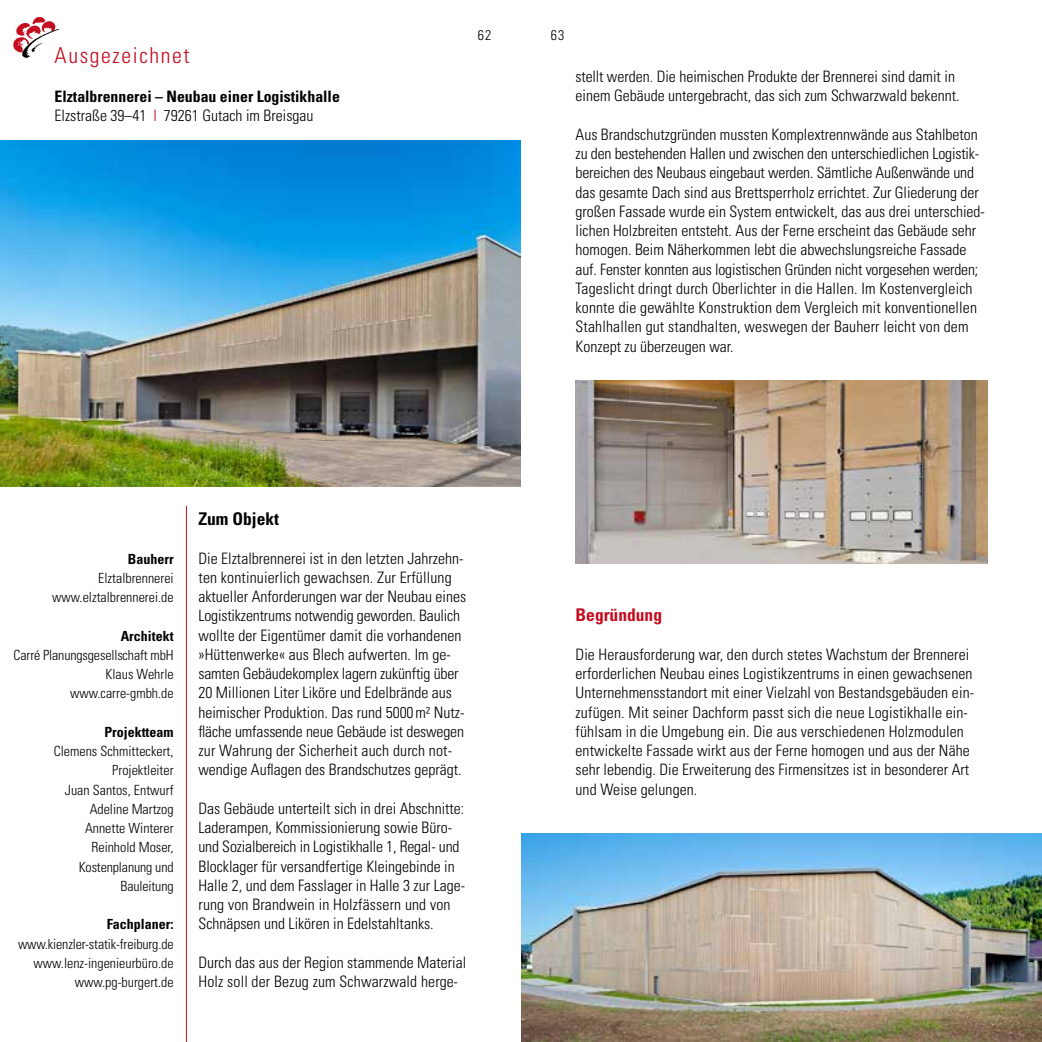
<style>
.page{position:relative;width:1042px;height:1042px;background:#fff}
.page>*{position:absolute;margin:0;border:0;box-sizing:border-box;transform-origin:0 0}
.t1{font:300 condensed 21.88px "Univers";letter-spacing:.075em;color:#c40c1f}
.t2{font:700 condensed 17.5px "Univers";color:#c40c1f}
.t3{font:700 condensed 17.5px "Univers";color:#000}
.t4{font:300 condensed 15.75px/19.2px "Univers";color:#000}
.t5{font:700 condensed 15.75px/19.2px "Univers";color:#000}
.t6{font:300 condensed 14px/19.2px "Univers";color:#000;text-align:right}
.t7{font:700 condensed 14px "Univers";color:#000}
.s1{font-weight:300}
.s2{font-weight:300;color:#c40c1f}
</style>
<div class="page">
<img style="left:0;top:140px;width:521px;height:347px">
<img style="left:13px;top:17px;width:47px;height:41px">
<hr style="left:186px;top:506px;width:1px;height:536px;background:#c40c1f">
<img style="left:521px;top:833px;width:521px;height:209px">
<img style="left:575px;top:381px;width:412px;height:183px">
<h1 class="t1" style="left:55px;top:42px;width:137px">Ausgezeichnet</h1>
<p class="t5" style="left:55px;top:86px;width:287px">Elztalbrennerei – Neubau einer Logistikhalle<br><span class="s1">Elzstraße 39–41</span> <span class="s2">I</span> <span class="s1">79261 Gutach im Breisgau</span></p>
<p class="t6" style="left:478px;top:25px;width:15px">62</p>
<p class="t6" style="left:551px;top:25px;width:15px">63</p>
<p class="t4" style="left:575px;top:67px;width:385px">stellt werden. Die heimischen Produkte der Brennerei sind damit in einem Gebäude untergebracht, das sich zum Schwarzwald bekennt.</p>
<p class="t4" style="left:575px;top:125px;width:411px">Aus Brandschutzgründen mussten Komplextrennwände aus Stahlbeton zu den bestehenden Hallen und zwischen den unterschiedlichen Logistik&shy;bereichen des Neubaus eingebaut werden. Sämtliche Außenwände und das gesamte Dach sind aus Brettsperrholz errichtet. Zur Gliederung der großen Fassade wurde ein System entwickelt, das aus drei unterschied&shy;lichen Holzbreiten entsteht. Aus der Ferne erscheint das Gebäude sehr homogen. Beim Näherkommen lebt die abwechslungsreiche Fassade auf. Fenster konnten aus logistischen Gründen nicht vorgesehen werden; Tageslicht dringt durch Oberlichter in die Hallen. Im Kostenvergleich konnte die gewählte Konstruktion dem Vergleich mit konventionellen Stahlhallen gut standhalten, weswegen der Bauherr leicht von dem Konzept zu überzeugen war.</p>
<p class="t7" style="left:128px;top:550px;width:47px">Bauherr</p>
<p class="t6" style="left:52px;top:568px;width:123px">Elztalbrennerei www.elztalbrennerei.de</p>
<p class="t7" style="left:121px;top:627px;width:54px">Architekt</p>
<p class="t6" style="left:14px;top:645px;width:161px">Carré Planungsgesellschaft mbH<br>Klaus Wehrle www.carre-gmbh.de</p>
<p class="t7" style="left:104px;top:723px;width:71px">Projektteam</p>
<p class="t6" style="left:54px;top:741px;width:121px">Clemens Schmitteckert,<br>Projektleiter<br>Juan Santos, Entwurf<br>Adeline Martzog<br>Annette Winterer<br>Reinhold Moser,<br>Kostenplanung und<br>Bauleitung</p>
<p class="t7" style="left:107px;top:916px;width:68px">Fachplaner:</p>
<p class="t6" style="left:18px;top:934px;width:157px">www.kienzler-statik-freiburg.de www.lenz-ingenieurbüro.de www.pg-burgert.de</p>
<p class="t3" style="left:198px;top:508px;width:82px">Zum Objekt</p>
<p class="t4" style="left:198px;top:548px;width:269px">Die Elztalbrennerei ist in den letzten Jahrzehn&shy;ten kontinuierlich gewachsen. Zur Erfüllung aktueller Anforderungen war der Neubau eines Logistikzentrums notwendig geworden. Baulich wollte der Eigentümer damit die vorhandenen »Hüttenwerke« aus Blech aufwerten. Im ge&shy;samten Gebäudekomplex lagern zukünftig über 20 Millionen Liter Liköre und Edelbrände aus heimischer Produktion. Das rund 5000m² Nutz&shy;fläche umfassende neue Gebäude ist deswegen zur Wahrung der Sicherheit auch durch not&shy;wendige Auflagen des Brandschutzes geprägt.</p>
<p class="t4" style="left:198px;top:798px;width:268px">Das Gebäude unterteilt sich in drei Abschnitte:<br>Laderampen, Kommissionierung sowie Büro&shy;und Sozialbereich in Logistikhalle 1, Regal- und Blocklager für versandfertige Kleingebinde in Halle 2, und dem Fasslager in Halle 3 zur Lage&shy;rung von Brandwein in Holzfässern und von Schnäpsen und Likören in Edelstahltanks.</p>
<p class="t4" style="left:198px;top:952px;width:269px">Durch das aus der Region stammende Material<br>Holz soll der Bezug zum Schwarzwald herge-</p>
<p class="t2" style="left:575px;top:604px;width:88px">Begründung</p>
<p class="t4" style="left:575px;top:644px;width:400px">Die Herausforderung war, den durch stetes Wachstum der Brennerei erforderlichen Neubau eines Logistikzentrums in einen gewachsenen Unternehmensstandort mit einer Vielzahl von Bestandsgebäuden ein&shy;zufügen. Mit seiner Dachform passt sich die neue Logistikhalle ein&shy;fühlsam in die Umgebung ein. Die aus verschiedenen Holzmodulen entwickelte Fassade wirkt aus der Ferne homogen und aus der Nähe sehr lebendig. Die Erweiterung des Firmensitzes ist in besonderer Art und Weise gelungen.</p>
</div>
